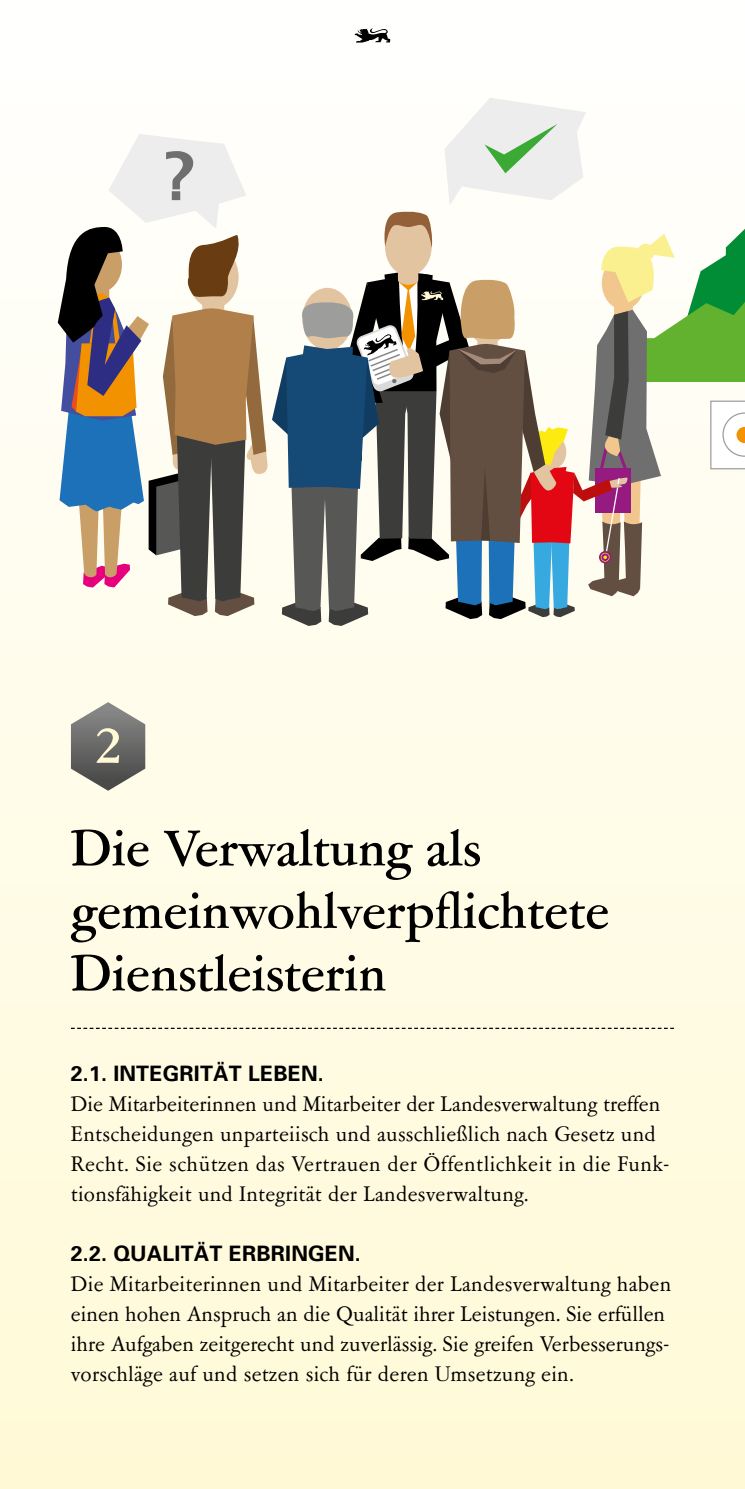
<style>
.page{position:relative;width:745px;height:1489px;background:#fff}
.page>*{position:absolute;margin:0;border:0;box-sizing:border-box;transform-origin:0 0}
.t1{font:500 62.5px "Garamont Amst SB";color:#fff9d5}
.t2{font:500 56.25px/62.5px "Garamont Amst SB";color:#000}
.t3{font:23.75px/30px "Garamont Amst SB";letter-spacing:.01em;color:#000}
.t4{font:700 21.25px "Univers";letter-spacing:.01em;color:#000}
</style>
<div class="page">
<div style="left:0;top:0;width:744px;height:1488px;background:linear-gradient(to bottom,#fff,#fff9d6)"></div>
<svg style="left:716px;top:0;width:28px;height:1488px;background:#fffbe4"></svg>
<svg style="left:71px;top:702px;width:74px;height:88px;background:#8d8b87"></svg>
<svg style="left:354px;top:28px;width:36px;height:15px"></svg>
<svg style="left:71px;top:1027px;width:602px;height:1px"></svg>
<svg style="left:58px;top:98px;width:686px;height:528px"></svg>
<h1 class="t1" style="left:93px;top:711px;width:32px">2</h1>
<h2 class="t2" style="left:71px;top:819px;width:539px">Die Verwaltung als gemeinwohlverpflichtete<br>Dienstleisterin</h2>
<p class="t4" style="left:71px;top:1060px;width:254px">2.1. INTEGRITÄT LEBEN.</p>
<p class="t3" style="left:71px;top:1089px;width:598px">Die Mitarbeiterinnen und Mitarbeiter der Landesverwaltung treffen Entscheidungen unparteiisch und ausschließlich nach Gesetz und Recht. Sie schützen das Vertrauen der Öffentlichkeit in die Funk&shy;tionsfähigkeit und Integrität der Landesverwaltung.</p>
<p class="t4" style="left:71px;top:1240px;width:291px">2.2. QUALITÄT ERBRINGEN.</p>
<p class="t3" style="left:71px;top:1269px;width:601px">Die Mitarbeiterinnen und Mitarbeiter der Landesverwaltung haben einen hohen Anspruch an die Qualität ihrer Leistungen. Sie erfüllen ihre Aufgaben zeitgerecht und zuverlässig. Sie greifen Verbesserungs&shy;vorschläge auf und setzen sich für deren Umsetzung ein.</p>
</div>
